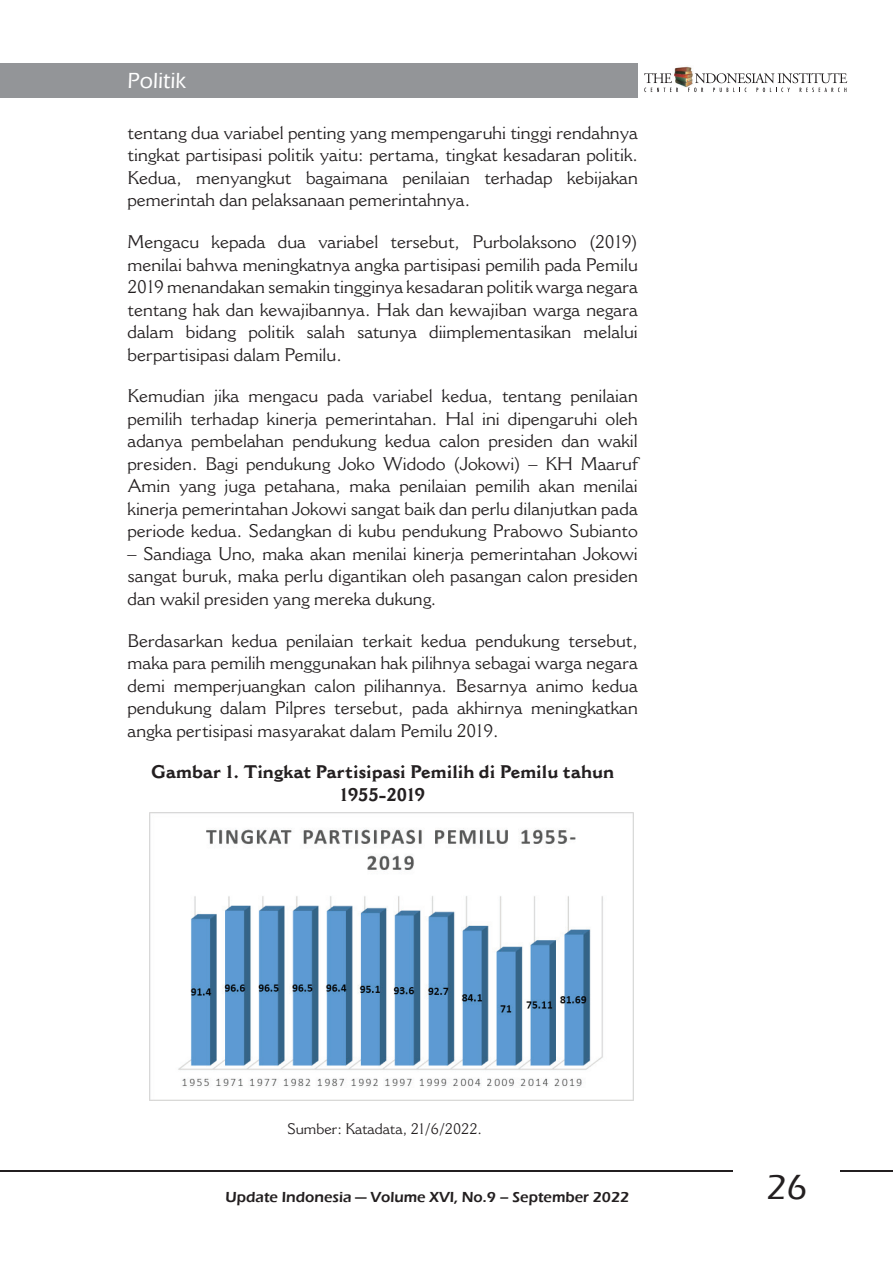
<style>
.page{position:relative;width:893px;height:1276px;background:#fff}
.page>*{position:absolute;margin:0;border:0;box-sizing:border-box;transform-origin:0 0}
.t1{font:500 36px "Eras ITC";color:#231f20}
.t2{font:500 22.5px "Eras ITC";color:#fff}
.t3{font:18px/22.5px "Cantoria MT Std";color:#231f20;text-align:justify}
.t4{font:700 18px/22.5px "Cantoria MT Std";color:#231f20;text-align:center}
.t5{font:600 15px "Eras ITC";color:#231f20}
.t6{font:15px "Cantoria MT Std";color:#231f20}
</style>
<div class="page">
<div style="left:0;top:64px;width:638px;height:34px;background:#939598"></div>
<hr style="left:0;top:1170px;width:893px;height:1px;background:#231f20">
<div style="left:733px;top:1135px;width:107px;height:107px;background:#fff"></div>
<img style="left:674px;top:66px;width:19px;height:22px">
<svg style="left:644px;top:73px;width:34px;height:19px"></svg>
<svg style="left:688px;top:73px;width:159px;height:19px"></svg>
<img style="left:150px;top:813px;width:483px;height:287px">
<p class="t2" style="left:128px;top:68px;width:60px">Politik</p>
<p class="t3" style="left:128px;top:121px;width:512px">tentang dua variabel penting yang mempengaruhi tinggi rendahnya tingkat partisipasi politik yaitu: pertama, tingkat kesadaran politik.<br>Kedua, menyangkut bagaimana penilaian terhadap kebijakan pemerintah dan pelaksanaan pemerintahnya.</p>
<p class="t3" style="left:128px;top:230px;width:512px">Mengacu kepada dua variabel tersebut, Purbolaksono (2019) menilai bahwa meningkatnya angka partisipasi pemilih pada Pemilu 2019 menandakan semakin tingginya kesadaran politik warga negara tentang hak dan kewajibannya. Hak dan kewajiban warga negara dalam bidang politik salah satunya diimplementasikan melalui berpartisipasi dalam Pemilu.</p>
<p class="t3" style="left:128px;top:385px;width:512px">Kemudian jika mengacu pada variabel kedua, tentang penilaian pemilih terhadap kinerja pemerintahan. Hal ini dipengaruhi oleh adanya pembelahan pendukung kedua calon presiden dan wakil presiden. Bagi pendukung Joko Widodo (Jokowi) – KH Maaruf Amin yang juga petahana, maka penilaian pemilih akan menilai kinerja pemerintahan Jokowi sangat baik dan perlu dilanjutkan pada periode kedua. Sedangkan di kubu pendukung Prabowo Subianto</p>
<p class="t3" style="left:128px;top:542px;width:512px">– Sandiaga Uno, maka akan menilai kinerja pemerintahan Jokowi sangat buruk, maka perlu digantikan oleh pasangan calon presiden dan wakil presiden yang mereka dukung.</p>
<p class="t3" style="left:128px;top:629px;width:512px">Berdasarkan kedua penilaian terkait kedua pendukung tersebut, maka para pemilih menggunakan hak pilihnya sebagai warga negara demi memperjuangkan calon pilihannya. Besarnya animo kedua pendukung dalam Pilpres tersebut, pada akhirnya meningkatkan angka pertisipasi masyarakat dalam Pemilu 2019.</p>
<p class="t4" style="left:151px;top:760px;width:465px">Gambar 1. Tingkat Partisipasi Pemilih di Pemilu tahun<br>1955-2019</p>
<p class="t6" style="left:287px;top:1119px;width:196px">Sumber: Katadata, 21/6/2022.</p>
<p class="t5" style="left:226px;top:1188px;width:405px">Update Indonesia — Volume XVI, No.9 – September 2022</p>
<h1 class="t1" style="left:766px;top:1167px;width:43px">26</h1>
</div>
